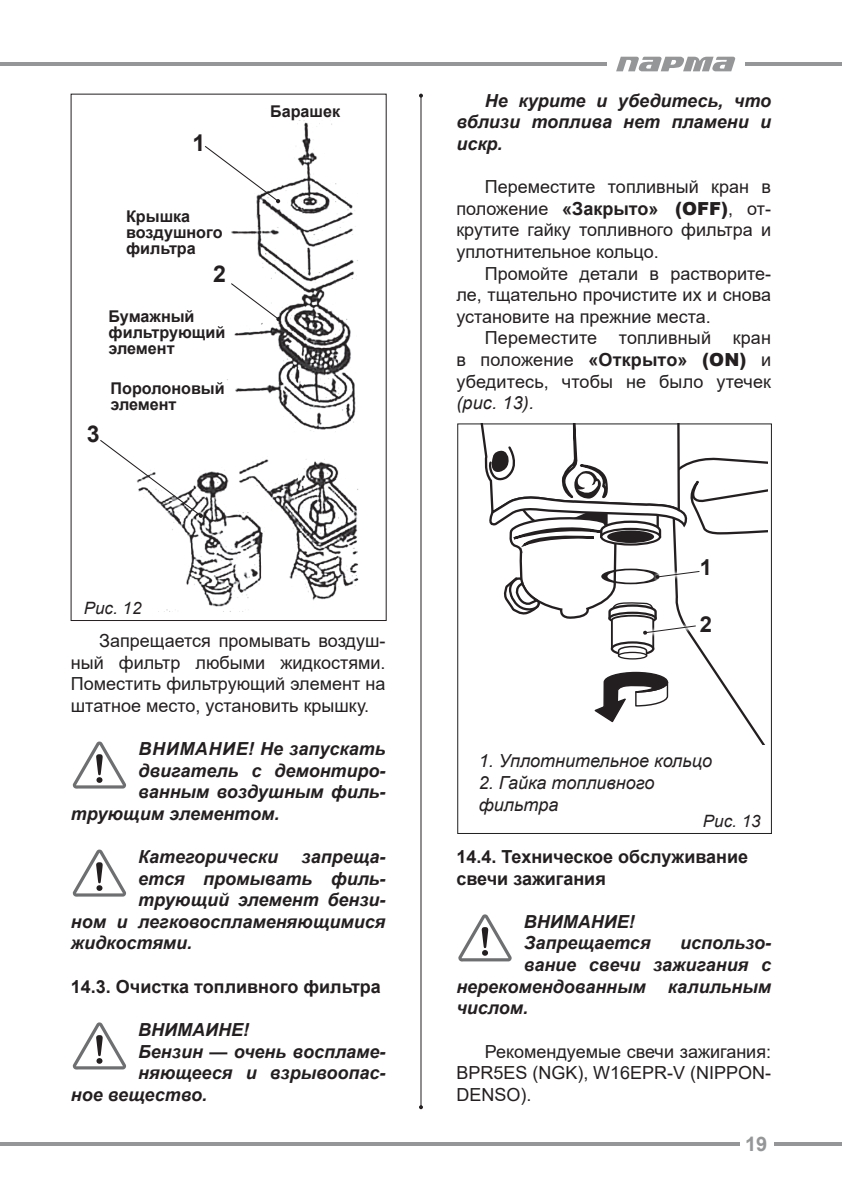
<style>
.page{position:relative;width:842px;height:1191px;background:#fff}
.page>*{position:absolute;margin:0;border:0;box-sizing:border-box;transform-origin:0 0}
.t1{font:700 23.2px "Arial";color:#231f20}
.t2{font:700 22px "Arial";color:#231f20}
.t3{font:700 20px "Arial";color:#949698}
.t4{font:18px/21.6px "Arial";color:#231f20;text-align:justify}
.t5{font:italic 700 18px/21.6px "Arial";color:#231f20;text-align:justify}
.t6{font:700 18px/21.6px "Arial";color:#231f20}
.t7{font:italic 18px/21.6px "Arial";color:#231f20}
.t8{font:italic 17px "Arial";color:#231f20}
.t9{font:700 16.2px/16.2px "Arial";color:#231f20}
.s1{font-weight:700}
.s2{font-weight:900}
</style>
<div class="page">
<hr style="left:0;top:1142px;width:740px;height:3px;background:#949698">
<svg style="left:774px;top:1142px;width:68px;height:3px"></svg>
<hr style="left:0;top:62px;width:607px;height:4px;background:#949698">
<hr style="left:746px;top:62px;width:96px;height:4px;background:#949698">
<svg style="left:616px;top:57px;width:119px;height:14px"></svg>
<svg style="left:73px;top:741px;width:53px;height:47px"></svg>
<svg style="left:73px;top:849px;width:53px;height:47px"></svg>
<svg style="left:73px;top:1022px;width:53px;height:47px"></svg>
<svg style="left:458px;top:914px;width:54px;height:47px"></svg>
<img style="left:135px;top:120px;width:224px;height:492px">
<svg style="left:204px;top:145px;width:76px;height:58px"></svg>
<svg style="left:230px;top:282px;width:51px;height:39px"></svg>
<svg style="left:100px;top:439px;width:103px;height:79px"></svg>
<hr style="left:420px;top:96px;width:1px;height:1011px;background:#231f20">
<svg style="left:419px;top:94px;width:4px;height:4px"></svg>
<svg style="left:419px;top:1105px;width:4px;height:4px"></svg>
<div style="left:457px;top:423px;width:315px;height:411px;border:1px solid #231f20"></div>
<svg style="left:479px;top:424px;width:288px;height:320px"></svg>
<p class="t1" style="left:192px;top:126px;width:14px">1</p>
<p class="t9" style="left:126px;top:208px;width:98px">Крышка воздушного фильтра</p>
<p class="t1" style="left:213px;top:257px;width:14px">2</p>
<p class="t1" style="left:87px;top:417px;width:14px">3</p>
<p class="t9" style="left:109px;top:308px;width:118px">Бумажный фильтрующий элемент</p>
<p class="t9" style="left:110px;top:380px;width:116px">Поролоновый элемент</p>
<p class="t9" style="left:270px;top:104px;width:72px">Барашек</p>
<p class="t8" style="left:84px;top:596px;width:59px">Рис. 12</p>
<p class="t4" style="left:71px;top:629px;width:316px;text-indent:28px">Запрещается промывать воздуш&shy;ный фильтр любыми жидкостями.<br>Поместить фильтрующий элемент на штатное место, установить крышку.</p>
<p class="t5" style="left:139px;top:738px;width:248px">ВНИМАНИЕ! Не запускать</p>
<p class="t5" style="left:138px;top:760px;width:249px">двигатель с демонтиро-</p>
<p class="t5" style="left:138px;top:781px;width:249px">ванным воздушным филь-</p>
<p class="t5" style="left:71px;top:803px;width:210px">трующим элементом.</p>
<p class="t5" style="left:138px;top:846px;width:141px">Категорически</p>
<p class="t5" style="left:301px;top:846px;width:86px">запреща-</p>
<p class="t5" style="left:138px;top:868px;width:249px">ется промывать филь-</p>
<p class="t5" style="left:138px;top:889px;width:249px">трующий элемент бензи-</p>
<p class="t5" style="left:71px;top:911px;width:316px">ном и легковоспламеняющимися</p>
<p class="t5" style="left:71px;top:933px;width:123px">жидкостями.</p>
<p class="t6" style="left:71px;top:975px;width:312px">14.3. Очистка топливного фильтра</p>
<p class="t5" style="left:138px;top:1019px;width:112px">ВНИМАИНЕ!</p>
<p class="t5" style="left:138px;top:1041px;width:249px">Бензин — очень воспламе-</p>
<p class="t5" style="left:138px;top:1062px;width:249px">няющееся и взрывоопас-</p>
<p class="t5" style="left:71px;top:1084px;width:138px">ное вещество.</p>
<p class="t5" style="left:456px;top:90px;width:316px;text-indent:28px">Не курите и убедитесь, что вблизи топлива нет пламени и искр.</p>
<p class="t4" style="left:456px;top:176px;width:316px;text-indent:28px">Переместите топливный кран в положение <span class="s1">«Закрыто»</span> <span class="s2">(OFF)</span>, от&shy;крутите гайку топливного фильтра и уплотнительное кольцо.</p>
<p class="t4" style="left:456px;top:262px;width:316px;text-indent:28px">Промойте детали в растворите&shy;ле, тщательно прочистите их и снова установите на прежние места.</p>
<p class="t4" style="left:456px;top:327px;width:316px;text-indent:28px">Переместите топливный кран в положение <span class="s1">«Открыто»</span> <span class="s2">(ON)</span> и убедитесь, чтобы не было утечек</p>
<p class="t7" style="left:456px;top:392px;width:79px">(рис. 13).</p>
<p class="t2" style="left:700px;top:552px;width:14px">1</p>
<p class="t2" style="left:700px;top:608px;width:14px">2</p>
<p class="t7" style="left:479px;top:750px;width:235px">1. Уплотнительное кольцо</p>
<p class="t7" style="left:479px;top:772px;width:177px">2. Гайка топливного фильтра</p>
<p class="t8" style="left:703px;top:809px;width:59px">Рис. 13</p>
<p class="t6" style="left:456px;top:846px;width:293px">14.4. Техническое обслуживание свечи зажигания</p>
<p class="t5" style="left:524px;top:911px;width:128px">ВНИМАНИЕ!<br>Запрещается</p>
<p class="t5" style="left:680px;top:933px;width:92px">использо-</p>
<p class="t5" style="left:524px;top:954px;width:249px">вание свечи зажигания с</p>
<p class="t5" style="left:456px;top:976px;width:316px">нерекомендованным калильным</p>
<p class="t5" style="left:456px;top:997px;width:73px">числом.</p>
<p class="t4" style="left:456px;top:1040px;width:316px;text-indent:28px">Рекомендуемые свечи зажигания:<br>BPR5ES (NGK), W16EPR-V (NIPPON-DENSO).</p>
<p class="t3" style="left:745px;top:1129px;width:24px">19</p>
</div>
